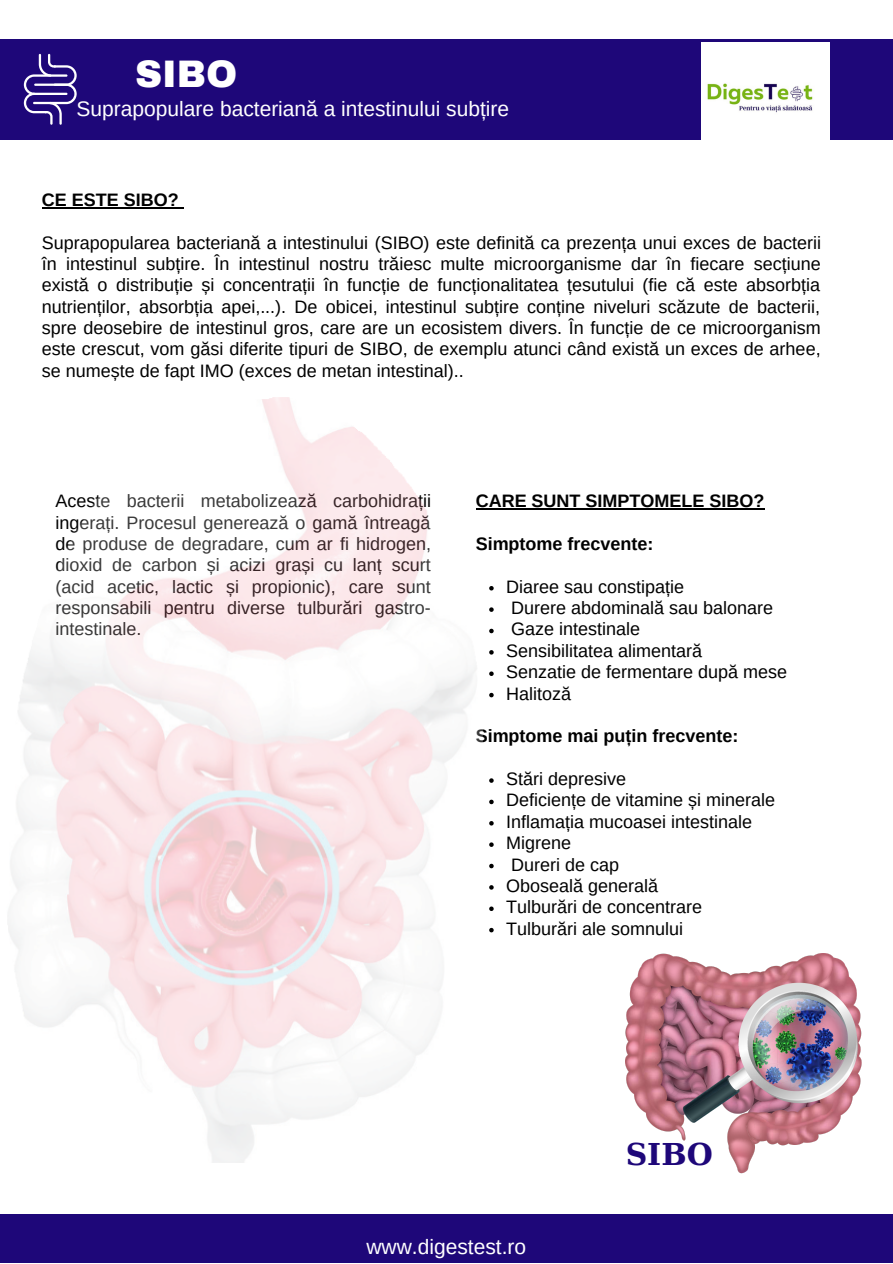
<style>
.page{position:relative;width:893px;height:1264px;background:#fff}
.page>*{position:absolute;margin:0;border:0;box-sizing:border-box;transform-origin:0 0}
.t1{font:900 37.5px "Archivo";color:#fff}
.t2{font:700 30px "DejaVu Serif";color:#1e0779}
.t3{font:21px "Arimo";color:#fff}
.t4{font:18px/21.3px "Arimo";color:#000;text-align:justify}
.t5{font:700 18px "Arimo";color:#000}
</style>
<div class="page">
<div style="left:0;top:39px;width:892px;height:100px;background:#1e0779"></div>
<div style="left:0;top:1214px;width:892px;height:48px;background:#1e0779"></div>
<svg style="left:24px;top:54px;width:53px;height:71px"></svg>
<img style="left:625px;top:953px;width:236px;height:220px">
<img style="left:701px;top:43px;width:128px;height:96px">
<hr style="left:42px;top:207px;width:137px;height:1px;background:#000">
<svg style="left:489px;top:586px;width:4px;height:4px"></svg>
<svg style="left:489px;top:607px;width:4px;height:5px"></svg>
<svg style="left:489px;top:628px;width:4px;height:5px"></svg>
<svg style="left:489px;top:650px;width:4px;height:4px"></svg>
<svg style="left:489px;top:671px;width:4px;height:5px"></svg>
<svg style="left:489px;top:693px;width:4px;height:4px"></svg>
<svg style="left:489px;top:778px;width:4px;height:4px"></svg>
<svg style="left:489px;top:799px;width:4px;height:5px"></svg>
<svg style="left:489px;top:821px;width:4px;height:4px"></svg>
<svg style="left:489px;top:842px;width:4px;height:5px"></svg>
<svg style="left:489px;top:863px;width:4px;height:5px"></svg>
<svg style="left:489px;top:885px;width:4px;height:4px"></svg>
<svg style="left:489px;top:906px;width:4px;height:5px"></svg>
<svg style="left:489px;top:927px;width:4px;height:5px"></svg>
<hr style="left:475px;top:508px;width:289px;height:1px;background:#000">
<img style="left:8px;top:397px;width:476px;height:766px">
<p class="t1" style="left:135px;top:54px;width:103px">SIBO</p>
<p class="t3" style="left:76px;top:97px;width:434px">Suprapopulare bacteriană a intestinului subțire</p>
<p class="t5" style="left:42px;top:190px;width:138px">CE ESTE SIBO?</p>
<p class="t4" style="left:42px;top:232px;width:780px">Suprapopularea bacteriană a intestinului (SIBO) este definită ca prezența unui exces de bacterii în intestinul subțire. În intestinul nostru trăiesc multe microorganisme dar în fiecare secțiune există o distribuție și concentrații în funcție de funcționalitatea țesutului (fie că este absorbția nutrienților, absorbția apei,...). De obicei, intestinul subțire conține niveluri scăzute de bacterii, spre deosebire de intestinul gros, care are un ecosistem divers. În funcție de ce microorganism este crescut, vom găsi diferite tipuri de SIBO, de exemplu atunci când există un exces de arhee, se numește de fapt IMO (exces de metan intestinal)..</p>
<p class="t4" style="left:55px;top:490px;width:377px">Aceste bacterii metabolizează carbohidrații ingerați. Procesul generează o gamă întreagă de produse de degradare, cum ar fi hidrogen, dioxid de carbon și acizi grași cu lanț scurt (acid acetic, lactic și propionic), care sunt responsabili pentru diverse tulburări gastro&shy;intestinale.</p>
<p class="t5" style="left:475px;top:491px;width:290px">CARE SUNT SIMPTOMELE SIBO?</p>
<p class="t5" style="left:475px;top:533px;width:179px">Simptome frecvente:</p>
<p class="t4" style="left:506px;top:576px;width:179px">Diaree sau constipație</p>
<p class="t4" style="left:511px;top:597px;width:263px">Durere abdominală sau balonare</p>
<p class="t4" style="left:511px;top:618px;width:130px">Gaze intestinale</p>
<p class="t4" style="left:506px;top:640px;width:197px">Sensibilitatea alimentară</p>
<p class="t4" style="left:506px;top:661px;width:282px">Senzatie de fermentare după mese</p>
<p class="t4" style="left:506px;top:682px;width:66px">Halitoză</p>
<p class="t5" style="left:475px;top:726px;width:264px">Simptome mai puțin frecvente:</p>
<p class="t4" style="left:506px;top:768px;width:121px">Stări depresive</p>
<p class="t4" style="left:506px;top:789px;width:270px">Deficiențe de vitamine și minerale</p>
<p class="t4" style="left:506px;top:811px;width:247px">Inflamația mucoasei intestinale</p>
<p class="t4" style="left:506px;top:832px;width:66px">Migrene</p>
<p class="t4" style="left:511px;top:853px;width:109px">Dureri de cap</p>
<p class="t4" style="left:506px;top:875px;width:153px">Oboseală generală</p>
<p class="t4" style="left:506px;top:896px;width:197px">Tulburări de concentrare</p>
<p class="t4" style="left:506px;top:917px;width:178px">Tulburări ale somnului</p>
<p class="t2" style="left:625px;top:1136px;width:89px">SIBO</p>
<p class="t3" style="left:366px;top:1234px;width:161px">www.digestest.ro</p>
</div>
